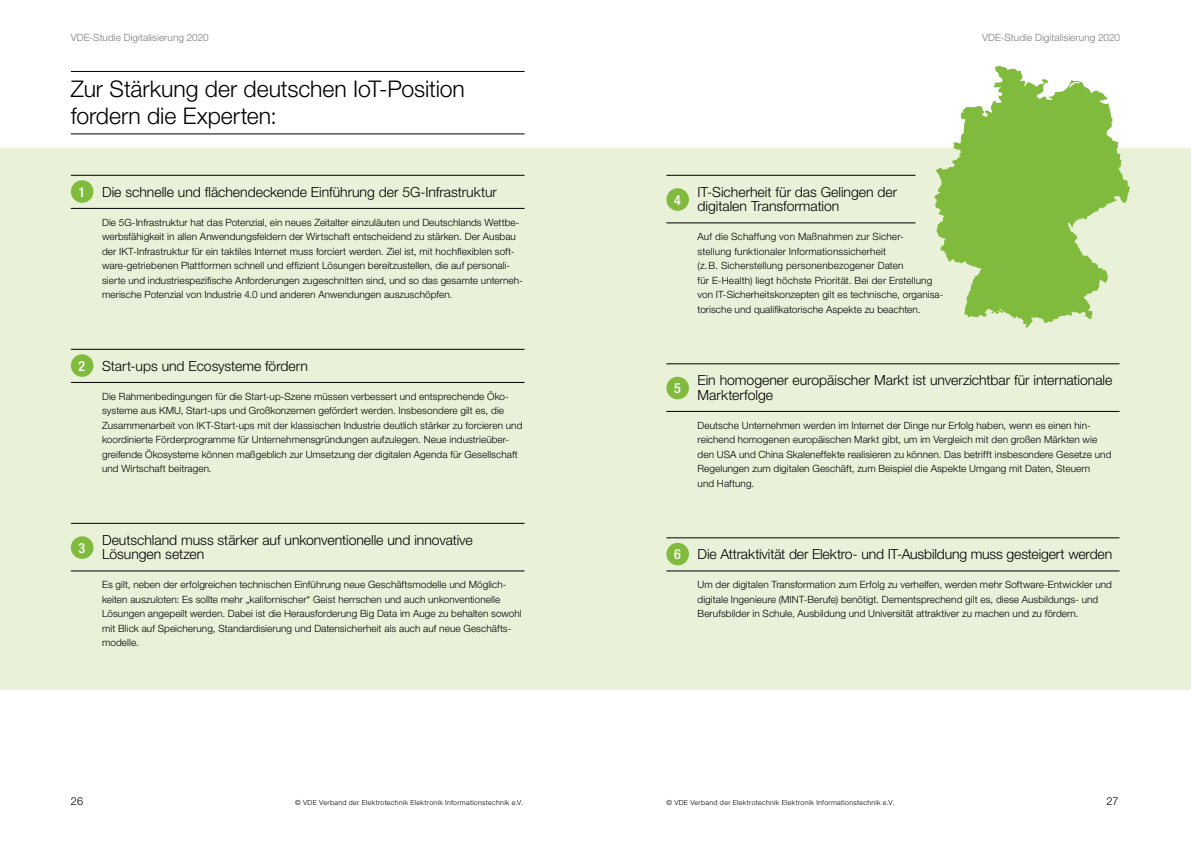
<style>
.page{position:relative;width:1191px;height:842px;background:#fff}
.page>*{position:absolute;margin:0;border:0;box-sizing:border-box;transform-origin:0 0}
.t1{font:300 23px/27px "Helvetica Neue LT Std";letter-spacing:-.005em;color:#000}
.t2{font:300 14px/14.5px "Helvetica Neue LT Std";letter-spacing:-.005em;color:#000}
.t3{font:500 condensed 14px "Helvetica Neue LT Std";color:#fff}
.t4{font:300 11px "Helvetica Neue LT Std";color:#000}
.t5{font:300 10px/14.5px "Helvetica Neue LT Std";letter-spacing:.005em;color:#000}
.t6{font:300 10px "Helvetica Neue LT Std";letter-spacing:.005em;color:#7c7c7c}
.t7{font:300 7px "Helvetica Neue LT Std";letter-spacing:.045em;color:#000}
.s1{font-weight:500;font-stretch:condensed;color:#fff}
</style>
<div class="page">
<div style="left:0;top:149px;width:1191px;height:541px;background:#e9f1d9"></div>
<hr style="left:71px;top:71px;width:453px;height:1px;background:#000">
<hr style="left:71px;top:134px;width:453px;height:1px;background:#000">
<hr style="left:71px;top:175px;width:453px;height:1px;background:#000">
<hr style="left:71px;top:208px;width:453px;height:1px;background:#000">
<div style="left:71px;top:180px;width:22px;height:23px;background:#80bb3d;border-radius:50%"></div>
<hr style="left:71px;top:349px;width:453px;height:1px;background:#000">
<hr style="left:71px;top:382px;width:453px;height:1px;background:#000">
<div style="left:71px;top:354px;width:22px;height:23px;background:#80bb3d;border-radius:50%"></div>
<hr style="left:71px;top:523px;width:453px;height:1px;background:#000">
<hr style="left:71px;top:571px;width:453px;height:1px;background:#000">
<div style="left:71px;top:536px;width:22px;height:23px;background:#80bb3d;border-radius:50%"></div>
<hr style="left:666px;top:175px;width:249px;height:1px;background:#000">
<hr style="left:666px;top:223px;width:249px;height:1px;background:#000">
<div style="left:666px;top:188px;width:23px;height:23px;background:#80bb3d;border-radius:50%"></div>
<hr style="left:666px;top:364px;width:453px;height:1px;background:#000">
<hr style="left:666px;top:411px;width:453px;height:1px;background:#000">
<div style="left:666px;top:377px;width:23px;height:22px;background:#80bb3d;border-radius:50%"></div>
<hr style="left:666px;top:538px;width:453px;height:1px;background:#000">
<hr style="left:666px;top:571px;width:453px;height:1px;background:#000">
<div style="left:666px;top:543px;width:23px;height:22px;background:#80bb3d;border-radius:50%"></div>
<svg style="left:934px;top:66px;width:196px;height:261px;fill:#80bb3d"></svg>
<p class="t6" style="left:71px;top:31px;width:139px">VDE-Studie Digitalisierung 2020</p>
<p class="t6" style="left:982px;top:31px;width:139px">VDE-Studie Digitalisierung 2020</p>
<h1 class="t1" style="left:71px;top:75px;width:395px">Zur Stärkung der deutschen IoT-Position fordern die Experten:</h1>
<h2 class="t2" style="left:79px;top:184px;width:420px"><span class="s1">1</span> Die schnelle und flächendeckende Einführung der 5G-Infrastruktur</h2>
<p class="t5" style="left:102px;top:215px;width:422px">Die 5G-Infrastruktur hat das Potenzial, ein neues Zeitalter einzuläuten und Deutschlands Wettbe&shy;werbsfähigkeit in allen Anwendungsfeldern der Wirtschaft entscheidend zu stärken. Der Ausbau der IKT-Infrastruktur für ein taktiles Internet muss forciert werden. Ziel ist, mit hochflexiblen soft&shy;ware-getriebenen Plattformen schnell und effizient Lösungen bereitzustellen, die auf personali&shy;sierte und industriespezifische Anforderungen zugeschnitten sind, und so das gesamte unterneh&shy;merische Potenzial von Industrie 4.0 und anderen Anwendungen auszuschöpfen.</p>
<h2 class="t2" style="left:79px;top:358px;width:231px"><span class="s1">2</span> Start-ups und Ecosysteme fördern</h2>
<p class="t5" style="left:102px;top:389px;width:422px">Die Rahmenbedingungen für die Start-up-Szene müssen verbessert und entsprechende Öko&shy;systeme aus KMU, Start-ups und Großkonzernen gefördert werden. Insbesondere gilt es, die Zusammenarbeit von IKT-Start-ups mit der klassischen Industrie deutlich stärker zu forcieren und koordinierte Förderprogramme für Unternehmensgründungen aufzulegen. Neue industrieüber&shy;greifende Ökosysteme können maßgeblich zur Umsetzung der digitalen Agenda für Gesellschaft und Wirtschaft beitragen.</p>
<h2 class="t3" style="left:79px;top:539px;width:8px">3</h2>
<h2 class="t2" style="left:102px;top:532px;width:372px">Deutschland muss stärker auf unkonventionelle und innovative<br>Lösungen setzen</h2>
<p class="t5" style="left:102px;top:577px;width:421px">Es gilt, neben der erfolgreichen technischen Einführung neue Geschäftsmodelle und Möglich&shy;keiten auszuloten: Es sollte mehr „kalifornischer“ Geist herrschen und auch unkonventionelle Lösungen angepeilt werden. Dabei ist die Herausforderung Big Data im Auge zu behalten sowohl mit Blick auf Speicherung, Standardisierung und Datensicherheit als auch auf neue Geschäfts&shy;modelle.</p>
<h2 class="t3" style="left:674px;top:191px;width:8px">4</h2>
<h2 class="t2" style="left:697px;top:184px;width:201px">IT-Sicherheit für das Gelingen der digitalen Transformation</h2>
<p class="t5" style="left:697px;top:229px;width:247px">Auf die Schaffung von Maßnahmen zur Sicher-<br>stellung funktionaler Informationssicherheit<br>(z.B. Sicherstellung personenbezogener Daten<br>für E-Health) liegt höchste Priorität. Bei der Erstellung von IT-Sicherheitskonzepten gilt es technische, organisa&shy;torische und qualifikatorische Aspekte zu beachten.</p>
<h2 class="t3" style="left:674px;top:380px;width:8px">5</h2>
<h2 class="t2" style="left:697px;top:373px;width:416px">Ein homogener europäischer Markt ist unverzichtbar für internationale<br>Markterfolge</h2>
<p class="t5" style="left:697px;top:418px;width:415px">Deutsche Unternehmen werden im Internet der Dinge nur Erfolg haben, wenn es einen hin&shy;reichend homogenen europäischen Markt gibt, um im Vergleich mit den großen Märkten wie den USA und China Skaleneffekte realisieren zu können. Das betrifft insbesondere Gesetze und Regelungen zum digitalen Geschäft, zum Beispiel die Aspekte Umgang mit Daten, Steuern<br>und Haftung.</p>
<h2 class="t2" style="left:674px;top:547px;width:440px"><span class="s1">6</span> Die Attraktivität der Elektro- und IT-Ausbildung muss gesteigert werden</h2>
<p class="t5" style="left:697px;top:577px;width:416px">Um der digitalen Transformation zum Erfolg zu verhelfen, werden mehr Software-Entwickler und digitale Ingenieure (MINT-Berufe) benötigt. Dementsprechend gilt es, diese Ausbildungs- und<br>Berufsbilder in Schule, Ausbildung und Universität attraktiver zu machen und zu fördern.</p>
<p class="t4" style="left:71px;top:794px;width:14px">26</p>
<p class="t7" style="left:295px;top:798px;width:229px">© VDE Verband der Elektrotechnik Elektronik Informationstechnik e.V.</p>
<p class="t7" style="left:666px;top:798px;width:229px">© VDE Verband der Elektrotechnik Elektronik Informationstechnik e.V.</p>
<p class="t4" style="left:1106px;top:794px;width:14px">27</p>
</div>
